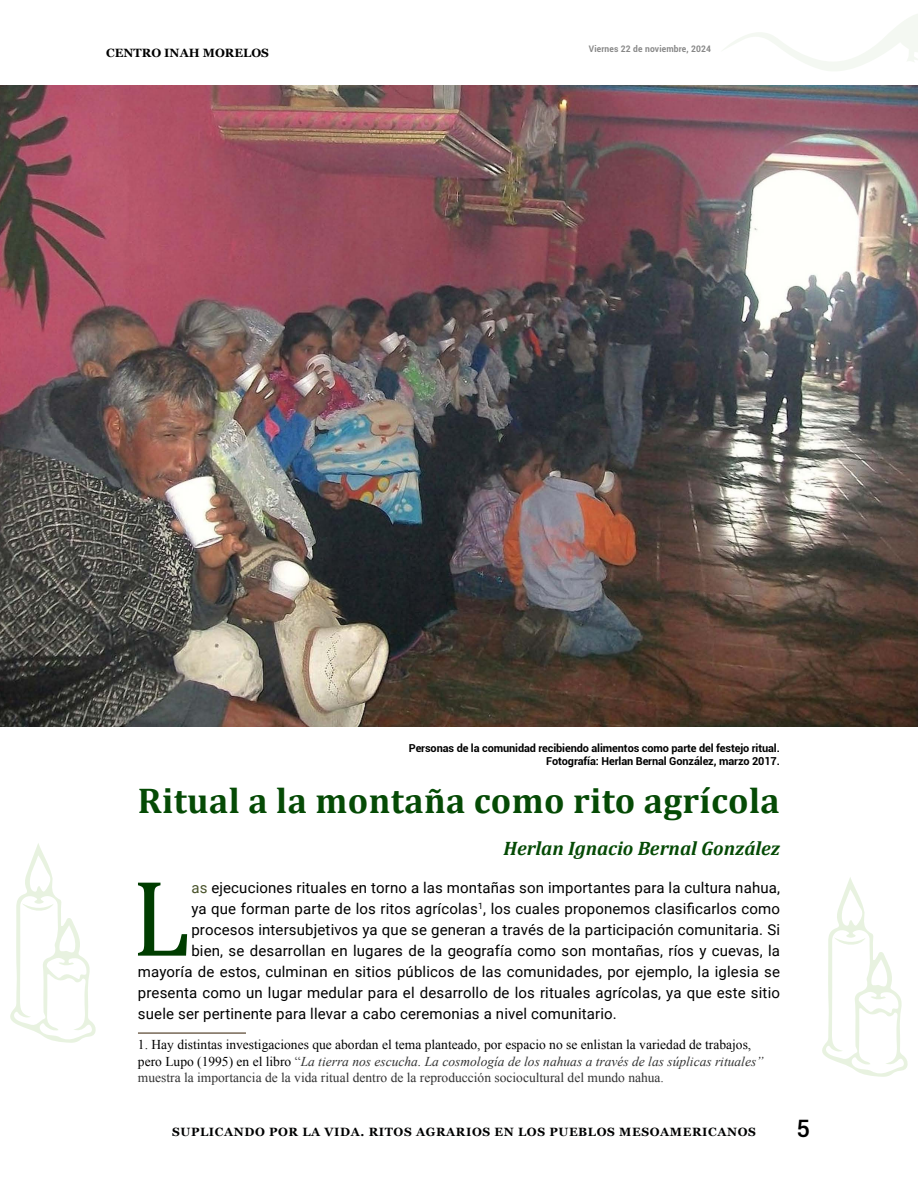
<style>
.page{position:relative;width:918px;height:1188px;background:#fff}
.page>*{position:absolute;margin:0;border:0;box-sizing:border-box;transform-origin:0 0}
.t1{font:109.5px "Cambria";color:#003d00}
.t2{font:700 36px "Cambria";letter-spacing:.01em;color:#054a05}
.t3{font:500 24px "Roboto";color:#000}
.t4{font:italic 700 19.5px "Cambria";color:#054a05}
.t5{font:15px "Roboto";letter-spacing:.01em;color:#000}
.t6{font:13.5px/16.2px "Times New Roman";color:#000}
.t7{font:700 12px "Georgia";letter-spacing:.05em;color:#010202}
.t8{font:700 12px "Georgia";color:#000}
.t9{font:700 10.95px/13.5px "Roboto";letter-spacing:-.01em;color:#000;text-align:right}
.t10{font:700 9px "Roboto";letter-spacing:.02em;color:#878787;scale:.94 1}
.s1{color:#49532a}
.s2{color:#333}
.s3{font-style:italic;color:#333}
</style>
<div class="page">
<svg style="left:10px;top:843px;width:86px;height:200px"></svg>
<svg style="left:822px;top:877px;width:86px;height:200px"></svg>
<img style="left:0;top:85px;width:918px;height:642px">
<hr style="left:138px;top:1033px;width:108px;height:1px;background:#7a6b59">
<svg style="left:723px;top:14px;width:195px;height:57px"></svg>
<p class="t8" style="left:106px;top:43px;width:164px">CENTRO INAH MORELOS</p>
<p class="t10" style="left:589px;top:43px;width:131px">Viernes 22 de noviembre, 2024</p>
<p class="t9" style="left:409px;top:740px;width:373px">Personas de la comunidad recibiendo alimentos como parte del festejo ritual.<br>Fotografía: Herlan Bernal González, marzo 2017.</p>
<h2 class="t2" style="left:138px;top:779px;width:643px">Ritual a la montaña como rito agrícola</h2>
<h3 class="t4" style="left:504px;top:835px;width:278px">Herlan Ignacio Bernal González</h3>
<h1 class="t1" style="left:132px;top:852px;width:60px">L</h1>
<p class="t5" style="left:191px;top:877px;width:590px"><span class="s1">as</span> ejecuciones rituales en torno a las montañas son importantes para la cultura nahua,</p>
<p class="t5" style="left:191px;top:898px;width:590px">ya que forman parte de los ritos agrícolas<sup>1</sup>, los cuales proponemos clasificarlos como</p>
<p class="t5" style="left:191px;top:919px;width:590px">procesos intersubjetivos ya que se generan a través de la participación comunitaria. Si</p>
<p class="t5" style="left:191px;top:940px;width:590px">bien, se desarrollan en lugares de la geografía como son montañas, ríos y cuevas, la</p>
<p class="t5" style="left:138px;top:961px;width:644px">mayoría de estos, culminan en sitios públicos de las comunidades, por ejemplo, la iglesia se</p>
<p class="t5" style="left:138px;top:982px;width:644px">presenta como un lugar medular para el desarrollo de los rituales agrícolas, ya que este sitio</p>
<p class="t5" style="left:138px;top:1003px;width:480px">suele ser pertinente para llevar a cabo ceremonias a nivel comunitario.</p>
<p class="t6" style="left:138px;top:1036px;width:627px">1. Hay distintas investigaciones que abordan el tema planteado, por espacio no se enlistan la variedad de trabajos, pero Lupo (1995) en el libro <span class="s2">“</span><span class="s3">La tierra nos escucha. La cosmología de los nahuas a través de las súplicas rituales” </span><span class="s2">muestra la importancia de la vida ritual dentro de la reproducción sociocultural del mundo nahua.</span></p>
<p class="t7" style="left:172px;top:1123px;width:585px">SUPLICANDO POR LA VIDA. RITOS AGRARIOS EN LOS PUEBLOS MESOAMERICANOS</p>
<h3 class="t3" style="left:796px;top:1112px;width:15px">5</h3>
</div>
